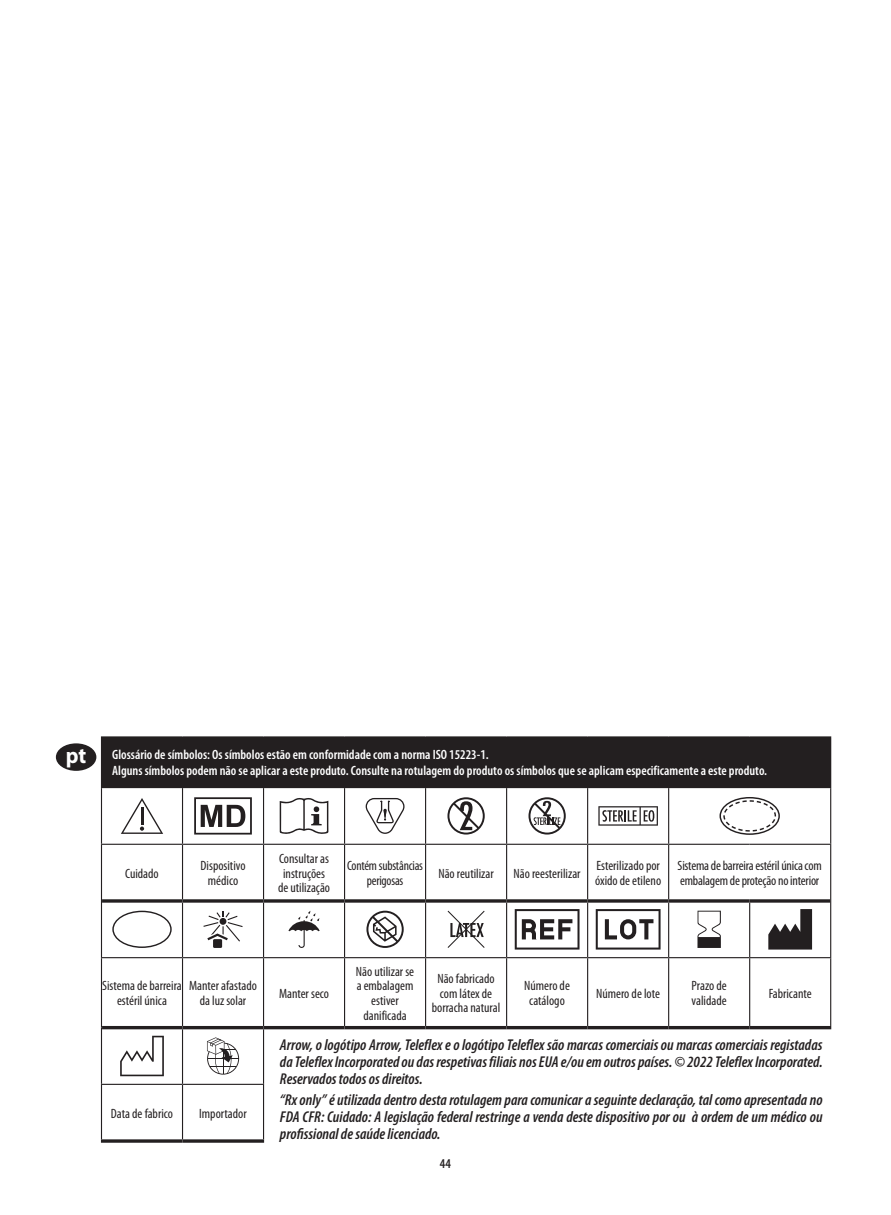
<style>
.page{position:relative;width:891px;height:1215px;background:#fff}
.page>*{position:absolute;margin:0;border:0;box-sizing:border-box;transform-origin:0 0}
.t1{font:italic 600 condensed 15.75px/16.9px "Myriad Pro";color:#231f20;text-align:justify}
.t2{font:condensed 13.5px/14.6px "Myriad Pro";color:#231f20;text-align:center}
.t3{font:600 condensed 13.5px/15.8px "Myriad Pro";color:#fff}
.t4{font:600 condensed 13.5px "Myriad Pro";color:#231f20}
.s1{font-weight:700;font-stretch:normal;font-size:22.5px}
</style>
<div class="page">
<div style="left:56px;top:743px;width:40px;height:28px;background:#231f20;border-radius:50%"></div>
<div style="left:102px;top:737px;width:729px;height:51px;background:#231f20"></div>
<hr style="left:101px;top:845px;width:1px;height:56px;background:#231f20">
<hr style="left:182px;top:845px;width:1px;height:54px;background:#231f20">
<hr style="left:263px;top:845px;width:1px;height:54px;background:#231f20">
<hr style="left:344px;top:903px;width:1px;height:54px;background:#231f20">
<hr style="left:425px;top:903px;width:1px;height:54px;background:#231f20">
<hr style="left:182px;top:958px;width:1px;height:68px;background:#231f20">
<hr style="left:264px;top:957px;width:81px;height:1px;background:#231f20">
<hr style="left:263px;top:958px;width:1px;height:68px;background:#231f20">
<hr style="left:101px;top:736px;width:82px;height:2px;background:#231f20">
<hr style="left:101px;top:738px;width:1px;height:49px;background:#231f20">
<hr style="left:183px;top:736px;width:81px;height:2px;background:#231f20">
<hr style="left:264px;top:736px;width:81px;height:2px;background:#231f20">
<hr style="left:345px;top:736px;width:81px;height:2px;background:#231f20">
<hr style="left:426px;top:736px;width:81px;height:2px;background:#231f20">
<hr style="left:507px;top:736px;width:81px;height:2px;background:#231f20">
<hr style="left:588px;top:736px;width:81px;height:2px;background:#231f20">
<hr style="left:669px;top:736px;width:81px;height:2px;background:#231f20">
<hr style="left:750px;top:736px;width:81px;height:2px;background:#231f20">
<hr style="left:101px;top:787px;width:82px;height:1px;background:#231f20">
<hr style="left:101px;top:788px;width:1px;height:56px;background:#231f20">
<hr style="left:101px;top:844px;width:82px;height:1px;background:#231f20">
<hr style="left:183px;top:844px;width:81px;height:1px;background:#231f20">
<hr style="left:182px;top:788px;width:1px;height:56px;background:#231f20">
<hr style="left:263px;top:788px;width:1px;height:56px;background:#231f20">
<hr style="left:264px;top:844px;width:81px;height:1px;background:#231f20">
<hr style="left:345px;top:844px;width:81px;height:1px;background:#231f20">
<hr style="left:344px;top:788px;width:1px;height:56px;background:#231f20">
<hr style="left:425px;top:788px;width:1px;height:56px;background:#231f20">
<hr style="left:506px;top:788px;width:1px;height:56px;background:#231f20">
<hr style="left:587px;top:788px;width:1px;height:56px;background:#231f20">
<hr style="left:668px;top:788px;width:1px;height:56px;background:#231f20">
<hr style="left:830px;top:788px;width:1px;height:56px;background:#231f20">
<hr style="left:101px;top:901px;width:1px;height:56px;background:#231f20">
<hr style="left:182px;top:903px;width:1px;height:54px;background:#231f20">
<hr style="left:263px;top:903px;width:1px;height:54px;background:#231f20">
<hr style="left:101px;top:957px;width:82px;height:1px;background:#231f20">
<hr style="left:183px;top:957px;width:81px;height:1px;background:#231f20">
<svg style="left:183px;top:899px;width:81px;height:4px"></svg>
<svg style="left:264px;top:899px;width:81px;height:4px"></svg>
<svg style="left:345px;top:899px;width:81px;height:4px"></svg>
<hr style="left:344px;top:845px;width:1px;height:54px;background:#231f20">
<hr style="left:426px;top:844px;width:81px;height:1px;background:#231f20">
<hr style="left:425px;top:845px;width:1px;height:54px;background:#231f20">
<hr style="left:588px;top:844px;width:81px;height:1px;background:#231f20">
<hr style="left:669px;top:844px;width:81px;height:1px;background:#231f20">
<hr style="left:750px;top:844px;width:81px;height:1px;background:#231f20">
<hr style="left:830px;top:845px;width:1px;height:56px;background:#231f20">
<hr style="left:101px;top:958px;width:1px;height:70px;background:#231f20">
<svg style="left:426px;top:899px;width:81px;height:4px"></svg>
<hr style="left:506px;top:903px;width:1px;height:54px;background:#231f20">
<svg style="left:507px;top:899px;width:81px;height:4px"></svg>
<hr style="left:506px;top:845px;width:1px;height:54px;background:#231f20">
<hr style="left:507px;top:844px;width:81px;height:1px;background:#231f20">
<hr style="left:587px;top:845px;width:1px;height:54px;background:#231f20">
<hr style="left:668px;top:845px;width:1px;height:54px;background:#231f20">
<hr style="left:263px;top:1029px;width:1px;height:55px;background:#231f20">
<hr style="left:183px;top:1084px;width:81px;height:1px;background:#231f20">
<hr style="left:263px;top:1085px;width:1px;height:54px;background:#231f20">
<hr style="left:426px;top:1026px;width:81px;height:3px;background:#231f20">
<hr style="left:345px;top:957px;width:81px;height:1px;background:#231f20">
<hr style="left:344px;top:958px;width:1px;height:68px;background:#231f20">
<hr style="left:426px;top:957px;width:81px;height:1px;background:#231f20">
<hr style="left:425px;top:958px;width:1px;height:68px;background:#231f20">
<hr style="left:507px;top:957px;width:81px;height:1px;background:#231f20">
<hr style="left:506px;top:958px;width:1px;height:68px;background:#231f20">
<hr style="left:587px;top:958px;width:1px;height:68px;background:#231f20">
<hr style="left:668px;top:958px;width:1px;height:68px;background:#231f20">
<hr style="left:749px;top:958px;width:1px;height:68px;background:#231f20">
<hr style="left:830px;top:958px;width:1px;height:68px;background:#231f20">
<hr style="left:101px;top:1085px;width:1px;height:54px;background:#231f20">
<hr style="left:182px;top:1085px;width:1px;height:54px;background:#231f20">
<hr style="left:587px;top:903px;width:1px;height:54px;background:#231f20">
<hr style="left:668px;top:903px;width:1px;height:54px;background:#231f20">
<hr style="left:749px;top:903px;width:1px;height:54px;background:#231f20">
<hr style="left:830px;top:901px;width:1px;height:56px;background:#231f20">
<hr style="left:588px;top:957px;width:81px;height:1px;background:#231f20">
<hr style="left:669px;top:957px;width:81px;height:1px;background:#231f20">
<hr style="left:750px;top:957px;width:81px;height:1px;background:#231f20">
<hr style="left:101px;top:1028px;width:1px;height:56px;background:#231f20">
<hr style="left:182px;top:1029px;width:1px;height:55px;background:#231f20">
<hr style="left:101px;top:1084px;width:82px;height:1px;background:#231f20">
<svg style="left:588px;top:899px;width:81px;height:4px"></svg>
<svg style="left:669px;top:899px;width:81px;height:4px"></svg>
<svg style="left:750px;top:899px;width:80px;height:4px"></svg>
<hr style="left:102px;top:1026px;width:81px;height:3px;background:#231f20">
<hr style="left:183px;top:1026px;width:81px;height:3px;background:#231f20">
<hr style="left:507px;top:1026px;width:81px;height:3px;background:#231f20">
<hr style="left:588px;top:1026px;width:81px;height:3px;background:#231f20">
<hr style="left:669px;top:1026px;width:81px;height:3px;background:#231f20">
<svg style="left:102px;top:899px;width:81px;height:4px"></svg>
<hr style="left:750px;top:1026px;width:81px;height:3px;background:#231f20">
<svg style="left:101px;top:1139px;width:82px;height:4px"></svg>
<svg style="left:183px;top:1139px;width:81px;height:4px"></svg>
<hr style="left:264px;top:1026px;width:81px;height:3px;background:#231f20">
<hr style="left:345px;top:1026px;width:81px;height:3px;background:#231f20">
<svg style="left:121px;top:798px;width:42px;height:36px"></svg>
<svg style="left:194px;top:797px;width:58px;height:38px"></svg>
<svg style="left:280px;top:798px;width:48px;height:36px"></svg>
<svg style="left:366px;top:798px;width:39px;height:36px"></svg>
<svg style="left:447px;top:797px;width:38px;height:38px"></svg>
<svg style="left:529px;top:797px;width:37px;height:38px"></svg>
<svg style="left:598px;top:806px;width:60px;height:20px"></svg>
<svg style="left:720px;top:797px;width:60px;height:38px"></svg>
<svg style="left:112px;top:911px;width:60px;height:37px"></svg>
<div style="left:213px;top:939px;width:9px;height:9px;background:#231f20"></div>
<svg style="left:203px;top:911px;width:40px;height:31px"></svg>
<div style="left:220px;top:918px;width:6px;height:7px;background:#231f20;border-radius:50%"></div>
<svg style="left:288px;top:911px;width:32px;height:37px"></svg>
<svg style="left:366px;top:911px;width:38px;height:37px"></svg>
<svg style="left:448px;top:911px;width:37px;height:37px"></svg>
<svg style="left:515px;top:909px;width:65px;height:41px"></svg>
<svg style="left:596px;top:909px;width:65px;height:41px"></svg>
<svg style="left:697px;top:911px;width:24px;height:37px"></svg>
<svg style="left:768px;top:909px;width:44px;height:41px"></svg>
<svg style="left:120px;top:1036px;width:44px;height:40px"></svg>
<svg style="left:207px;top:1037px;width:32px;height:38px"></svg>
<p class="t3" style="left:112px;top:747px;width:656px;text-indent:-46px"><span class="s1">pt</span> Glossário de símbolos: Os símbolos estão em conformidade com a norma ISO 15223-1.<br>Alguns símbolos podem não se aplicar a este produto. Consulte na rotulagem do produto os símbolos que se aplicam especificamente a este produto.</p>
<p class="t2" style="left:125px;top:866px;width:35px">Cuidado</p>
<p class="t2" style="left:201px;top:858px;width:47px">Dispositivo médico</p>
<p class="t2" style="left:278px;top:851px;width:54px">Consultar as instruções de utilização</p>
<p class="t2" style="left:347px;top:858px;width:78px">Contém substâncias perigosas</p>
<p class="t2" style="left:438px;top:866px;width:57px">Não reutilizar</p>
<p class="t2" style="left:514px;top:866px;width:68px">Não reesterilizar</p>
<p class="t2" style="left:595px;top:858px;width:68px;text-align:left">Esterilizado por óxido de etileno</p>
<p class="t2" style="left:678px;top:858px;width:146px;text-align:left">Sistema de barreira estéril única com embalagem de proteção no interior</p>
<p class="t2" style="left:102px;top:978px;width:81px">Sistema de barreira estéril única</p>
<p class="t2" style="left:189px;top:978px;width:69px">Manter afastado da luz solar</p>
<p class="t2" style="left:279px;top:986px;width:52px">Manter seco</p>
<p class="t2" style="left:356px;top:964px;width:60px">Não utilizar se a embalagem estiver danificada</p>
<p class="t2" style="left:432px;top:971px;width:70px">Não fabricado com látex de borracha natural</p>
<p class="t2" style="left:524px;top:978px;width:47px">Número de catálogo</p>
<p class="t2" style="left:596px;top:986px;width:65px">Número de lote</p>
<p class="t2" style="left:692px;top:978px;width:37px;text-align:left">Prazo de validade</p>
<p class="t2" style="left:769px;top:986px;width:44px">Fabricante</p>
<p class="t2" style="left:111px;top:1106px;width:64px">Data de fabrico</p>
<p class="t2" style="left:199px;top:1106px;width:49px">Importador</p>
<p class="t1" style="left:280px;top:1036px;width:544px">Arrow, o logótipo Arrow, Teleflex e o logótipo Teleflex são marcas comerciais ou marcas comerciais registadas da Teleflex Incorporated ou das respetivas filiais nos EUA e/ou em outros países. © 2022 Teleflex Incorporated.<br>Reservados todos os direitos.</p>
<p class="t1" style="left:280px;top:1091px;width:544px">“Rx only” é utilizada dentro desta rotulagem para comunicar a seguinte declaração, tal como apresentada no FDA CFR: Cuidado: A legislação federal restringe a venda deste dispositivo por ou à ordem de um médico ou profissional de saúde licenciado.</p>
<p class="t4" style="left:440px;top:1156px;width:13px">44</p>
</div>
